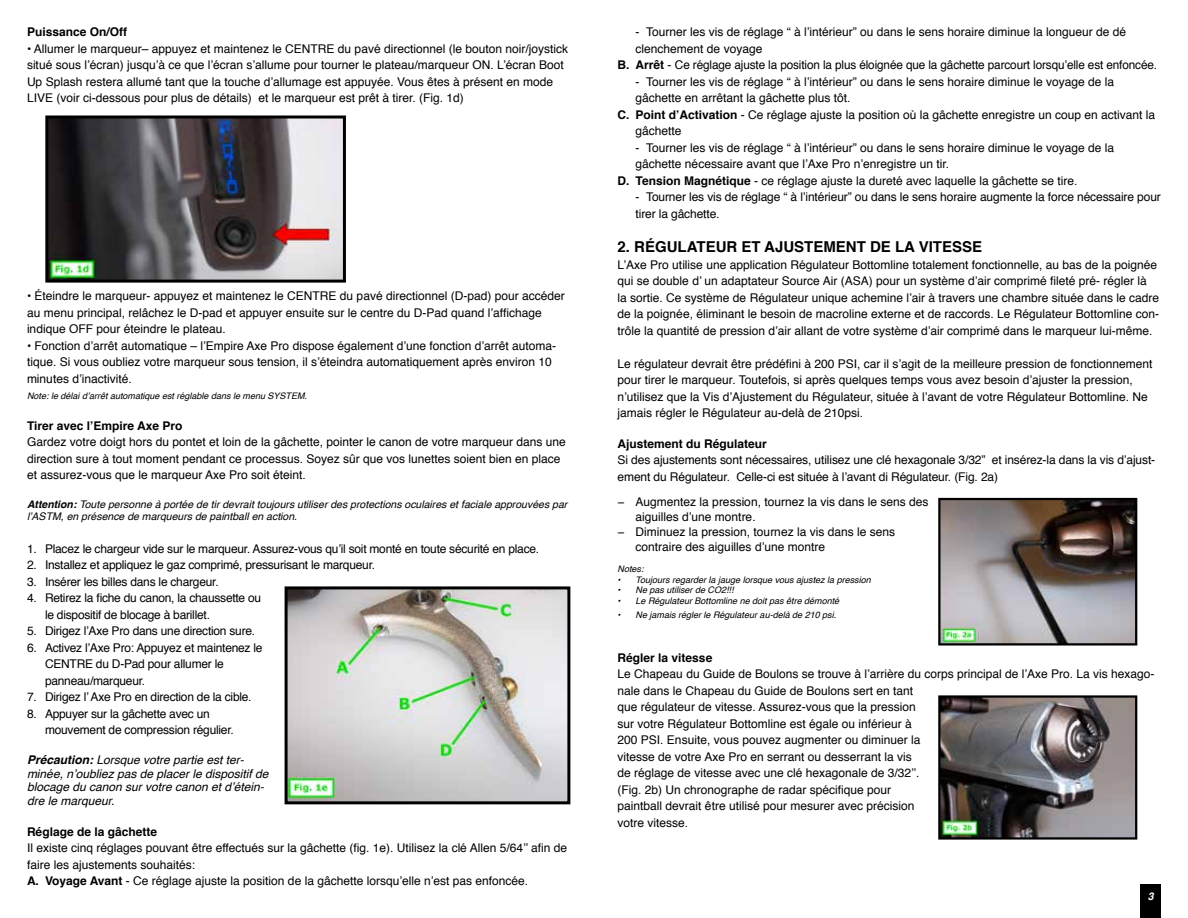
<style>
.page{position:relative;width:1188px;height:918px;background:#fff}
.page>*{position:absolute;margin:0;border:0;box-sizing:border-box;transform-origin:0 0}
.t1{font:700 15px "Helvetica";color:#000}
.t2{font:12px/16.5px "Helvetica";color:#000}
.t3{font:12px/16.5px "Helvetica";letter-spacing:-.02em;color:#000}
.t4{font:italic 12px/13.5px "Helvetica";color:#000}
.t5{font:700 12px "Helvetica";color:#000}
.t6{font:italic 10.5px/12px "Helvetica";color:#000}
.t7{font:italic 700 10.5px "Helvetica";color:#fff}
.t8{font:italic 9px "Helvetica";color:#000}
.s1{font-weight:700}
</style>
<div class="page">
<div style="left:1140px;top:885px;width:21px;height:33px;background:#000"></div>
<img style="left:941px;top:698px;width:193px;height:139px">
<div style="left:938px;top:695px;width:199px;height:145px;border:2px solid #000"></div>
<img style="left:49px;top:120px;width:293px;height:159px">
<div style="left:45px;top:116px;width:301px;height:167px;border:3px solid #000"></div>
<img style="left:289px;top:590px;width:277px;height:210px">
<div style="left:285px;top:586px;width:285px;height:218px;border:3px solid #000"></div>
<img style="left:941px;top:501px;width:193px;height:142px">
<div style="left:938px;top:498px;width:199px;height:148px;border:2px solid #000"></div>
<p class="t5" style="left:27px;top:22px;width:102px">Puissance On/Off</p>
<p class="t2" style="left:27px;top:40px;width:543px">• Allumer le marqueur– appuyez et maintenez le CENTRE du pavé directionnel (le bouton noir/joystick situé sous l’écran) jusqu’à ce que l’écran s’allume pour tourner le plateau/marqueur ON. L’écran Boot Up Splash restera allumé tant que la touche d’allumage est appuyée. Vous êtes à présent en mode LIVE (voir ci-dessous pour plus de détails) et le marqueur est prêt à tirer. (Fig. 1d)</p>
<p class="t2" style="left:27px;top:288px;width:539px">• Éteindre le marqueur- appuyez et maintenez le CENTRE du pavé directionnel (D-pad) pour accéder au menu principal, relâchez le D-pad et appuyer ensuite sur le centre du D-Pad quand l’affichage indique OFF pour éteindre le plateau.</p>
<p class="t2" style="left:27px;top:337px;width:531px">• Fonction d’arrêt automatique – l’Empire Axe Pro dispose également d’une fonction d’arrêt automa&shy;tique. Si vous oubliez votre marqueur sous tension, il s’éteindra automatiquement après environ 10 minutes d’inactivité.</p>
<p class="t8" style="left:27px;top:389px;width:282px">Note: le délai d’arrêt automatique est réglable dans le menu SYSTEM.</p>
<p class="t5" style="left:27px;top:416px;width:157px">Tirer avec l’Empire Axe Pro</p>
<p class="t2" style="left:27px;top:434px;width:540px">Gardez votre doigt hors du pontet et loin de la gâchette, pointer le canon de votre marqueur dans une direction sure à tout moment pendant ce processus. Soyez sûr que vos lunettes soient bien en place et assurez-vous que le marqueur Axe Pro soit éteint.</p>
<p class="t6" style="left:27px;top:498px;width:542px"><span class="s1">Attention:</span> Toute personne à portée de tir devrait toujours utiliser des protections oculaires et faciale approuvées par l’ASTM, en présence de marqueurs de paintball en action.</p>
<p class="t3" style="left:27px;top:541px;width:514px">1. Placez le chargeur vide sur le marqueur. Assurez-vous qu’il soit monté en toute sécurité en place.</p>
<p class="t3" style="left:27px;top:557px;width:350px">2. Installez et appliquez le gaz comprimé, pressurisant le marqueur.</p>
<p class="t3" style="left:27px;top:574px;width:193px">3. Insérer les billes dans le chargeur.</p>
<p class="t3" style="left:45px;top:590px;width:218px;text-indent:-18px">4. Retirez la fiche du canon, la chaussette ou le dispositif de blocage à barillet.</p>
<p class="t3" style="left:27px;top:623px;width:230px">5. Dirigez l’Axe Pro dans une direction sure.</p>
<p class="t3" style="left:45px;top:640px;width:219px;text-indent:-18px">6. Activez l’Axe Pro: Appuyez et maintenez le<br>CENTRE du D-Pad pour allumer le panneau/marqueur.</p>
<p class="t3" style="left:27px;top:689px;width:226px">7. Dirigez l’ Axe Pro en direction de la cible.</p>
<p class="t3" style="left:45px;top:706px;width:190px;text-indent:-18px">8. Appuyer sur la gâchette avec un mouvement de compression régulier.</p>
<p class="t4" style="left:27px;top:754px;width:243px"><span class="s1">Précaution:</span> Lorsque votre partie est ter&shy;minée, n’oubliez pas de placer le dispositif de blocage du canon sur votre canon et d’étein&shy;dre le marqueur.</p>
<p class="t5" style="left:27px;top:822px;width:132px">Réglage de la gâchette</p>
<p class="t2" style="left:27px;top:840px;width:542px">Il existe cinq réglages pouvant être effectués sur la gâchette (fig. 1e). Utilisez la clé Allen 5/64’’ afin de faire les ajustements souhaités:<br><span class="s1">A. Voyage Avant</span> - Ce réglage ajuste la position de la gâchette lorsqu’elle n’est pas enfoncée.</p>
<p class="t2" style="left:636px;top:24px;width:492px">- Tourner les vis de réglage “ à l’intérieur” ou dans le sens horaire diminue la longueur de dé</p>
<p class="t2" style="left:636px;top:40px;width:128px">clenchement de voyage</p>
<p class="t2" style="left:618px;top:57px;width:541px"><span class="s1">B. Arrêt</span> - Ce réglage ajuste la position la plus éloignée que la gâchette parcourt lorsqu’elle est enfoncée.</p>
<p class="t2" style="left:636px;top:73px;width:480px">- Tourner les vis de réglage “ à l’intérieur” ou dans le sens horaire diminue le voyage de la</p>
<p class="t2" style="left:636px;top:90px;width:216px">gâchette en arrêtant la gâchette plus tôt.</p>
<p class="t2" style="left:618px;top:106px;width:539px"><span class="s1">C. Point d’Activation</span> - Ce réglage ajuste la position où la gâchette enregistre un coup en activant la</p>
<p class="t2" style="left:636px;top:123px;width:48px">gâchette</p>
<p class="t2" style="left:636px;top:139px;width:480px">- Tourner les vis de réglage “ à l’intérieur” ou dans le sens horaire diminue le voyage de la</p>
<p class="t2" style="left:636px;top:156px;width:315px">gâchette nécessaire avant que l’Axe Pro n’enregistre un tir.</p>
<p class="t2" style="left:618px;top:172px;width:461px"><span class="s1">D. Tension Magnétique</span> - ce réglage ajuste la dureté avec laquelle la gâchette se tire.</p>
<p class="t2" style="left:636px;top:189px;width:527px">- Tourner les vis de réglage “ à l’intérieur” ou dans le sens horaire augmente la force nécessaire pour tirer la gâchette.</p>
<p class="t1" style="left:618px;top:235px;width:366px">2. RÉGULATEUR ET AJUSTEMENT DE LA VITESSE</p>
<p class="t2" style="left:618px;top:256px;width:543px">L’Axe Pro utilise une application Régulateur Bottomline totalement fonctionnelle, au bas de la poignée qui se double d’ un adaptateur Source Air (ASA) pour un système d’air comprimé fileté pré- régler là<br>la sortie. Ce système de Régulateur unique achemine l’air à travers une chambre située dans le cadre de la poignée, éliminant le besoin de macroline externe et de raccords. Le Régulateur Bottomline con&shy;trôle la quantité de pression d’air allant de votre système d’air comprimé dans le marqueur lui-même.</p>
<p class="t2" style="left:618px;top:355px;width:536px">Le régulateur devrait être prédéfini à 200 PSI, car il s’agit de la meilleure pression de fonctionnement pour tirer le marqueur. Toutefois, si après quelques temps vous avez besoin d’ajuster la pression, n’utilisez que la Vis d’Ajustement du Régulateur, située à l’avant de votre Régulateur Bottomline. Ne jamais régler le Régulateur au-delà de 210psi.</p>
<p class="t5" style="left:618px;top:434px;width:151px">Ajustement du Régulateur</p>
<p class="t2" style="left:618px;top:452px;width:539px">Si des ajustements sont nécessaires, utilisez une clé hexagonale 3/32” et insérez-la dans la vis d’ajust&shy;ement du Régulateur. Celle-ci est située à l’avant di Régulateur. (Fig. 2a)</p>
<p class="t2" style="left:618px;top:494px;width:312px">− Augmentez la pression, tournez la vis dans le sens des</p>
<p class="t2" style="left:636px;top:509px;width:122px">aiguilles d’une montre.</p>
<p class="t2" style="left:618px;top:524px;width:279px">− Diminuez la pression, tournez la vis dans le sens</p>
<p class="t2" style="left:636px;top:539px;width:191px">contraire des aiguilles d’une montre</p>
<p class="t8" style="left:618px;top:562px;width:28px">Notes:</p>
<p class="t8" style="left:618px;top:573px;width:255px">• Toujours regarder la jauge lorsque vous ajustez la pression</p>
<p class="t8" style="left:618px;top:583px;width:118px">• Ne pas utiliser de CO2!!!</p>
<p class="t8" style="left:618px;top:594px;width:223px">• Le Régulateur Bottomline ne doit pas être démonté</p>
<p class="t8" style="left:618px;top:608px;width:220px">• Ne jamais régler le Régulateur au-delà de 210 psi.</p>
<p class="t5" style="left:618px;top:648px;width:96px">Régler la vitesse</p>
<p class="t2" style="left:618px;top:666px;width:538px">Le Chapeau du Guide de Boulons se trouve à l’arrière du corps principal de l’Axe Pro. La vis hexago&shy;nale dans le Chapeau du Guide de Boulons sert en tant<br>que régulateur de vitesse. Assurez-vous que la pression<br>sur votre Régulateur Bottomline est égale ou inférieur à<br>200 PSI. Ensuite, vous pouvez augmenter ou diminuer la<br>vitesse de votre Axe Pro en serrant ou desserrant la vis<br>de réglage de vitesse avec une clé hexagonale de 3/32’’.<br>(Fig. 2b) Un chronographe de radar spécifique pour<br>paintball devrait être utilisé pour mesurer avec précision<br>votre vitesse.</p>
<p class="t7" style="left:1148px;top:888px;width:7px">3</p>
</div>
